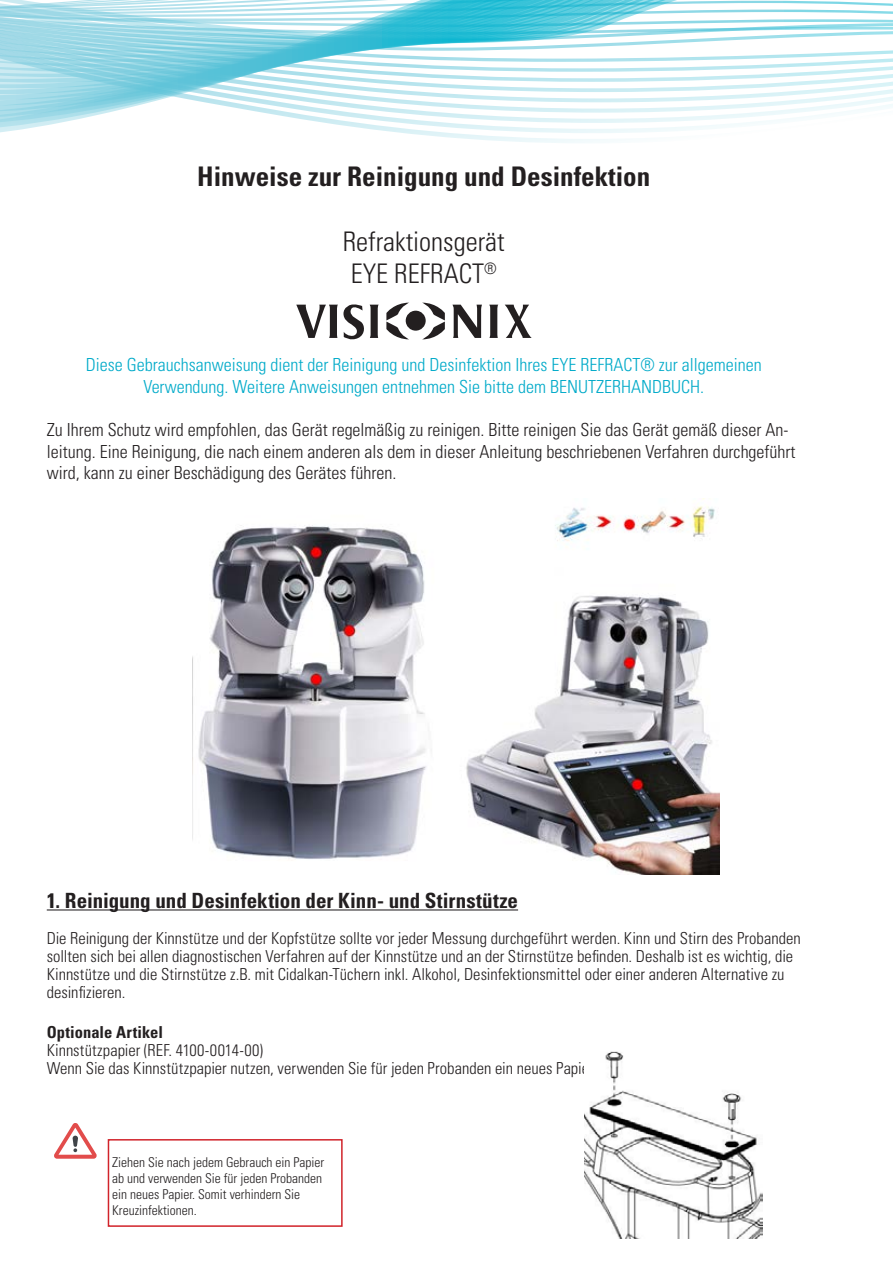
<style>
.page{position:relative;width:893px;height:1263px;background:#fff}
.page>*{position:absolute;margin:0;border:0;box-sizing:border-box;transform-origin:0 0}
.t1{font:700 condensed 27px "Univers LT Std";color:#231f20}
.t2{font:300 condensed 27px "Univers LT Std";color:#231f20}
.t3{font:700 condensed 21px "Univers LT Std";color:#231f20}
.t4{font:300 condensed 18px/21.6px "Univers LT Std";color:#231f20}
.t5{font:300 condensed 18px/21.6px "Univers LT Std";color:#00aac9;text-align:center}
.t6{font:300 condensed 16.5px/18px "Univers LT Std";color:#231f20}
.t7{font:700 condensed 16.5px "Univers LT Std";letter-spacing:.005em;color:#231f20}
.t8{font:300 condensed 13.5px/16.2px "Univers LT Std";color:#231f20}
</style>
<div class="page">
<svg style="left:0;top:0;width:893px;height:137px"></svg>
<hr style="left:47px;top:909px;width:471px;height:1px;background:#231f20">
<div style="left:108px;top:1139px;width:235px;height:88px;border:2px solid #d1232a"></div>
<img style="left:198px;top:498px;width:521px;height:376px">
<svg style="left:54px;top:1123px;width:43px;height:36px"></svg>
<img style="left:585px;top:1051px;width:178px;height:187px">
<svg style="left:489px;top:305px;width:9px;height:33px"></svg>
<svg style="left:296px;top:304px;width:83px;height:36px"></svg>
<div style="left:406px;top:311px;width:20px;height:20px;background:#231f20;border-radius:50%"></div>
<svg style="left:386px;top:303px;width:23px;height:36px"></svg>
<svg style="left:422px;top:303px;width:23px;height:36px"></svg>
<svg style="left:452px;top:305px;width:30px;height:33px"></svg>
<svg style="left:505px;top:305px;width:27px;height:33px"></svg>
<p class="t1" style="left:197px;top:160px;width:455px">Hinweise zur Reinigung und Desinfektion</p>
<p class="t2" style="left:343px;top:225px;width:163px">Refraktionsgerät</p>
<p class="t2" style="left:351px;top:258px;width:148px">EYE REFRACT<sup>®</sup></p>
<p class="t5" style="left:86px;top:354px;width:678px">Diese Gebrauchsanweisung dient der Reinigung und Desinfektion Ihres EYE REFRACT® zur allgemeinen<br>Verwendung. Weitere Anweisungen entnehmen Sie bitte dem BENUTZERHANDBUCH.</p>
<p class="t4" style="left:47px;top:419px;width:750px">Zu Ihrem Schutz wird empfohlen, das Gerät regelmäßig zu reinigen. Bitte reinigen Sie das Gerät gemäß dieser An&shy;leitung. Eine Reinigung, die nach einem anderen als dem in dieser Anleitung beschriebenen Verfahren durchgeführt wird, kann zu einer Beschädigung des Gerätes führen.</p>
<p class="t3" style="left:47px;top:887px;width:473px">1. Reinigung und Desinfektion der Kinn- und Stirnstütze</p>
<p class="t6" style="left:47px;top:929px;width:755px">Die Reinigung der Kinnstütze und der Kopfstütze sollte vor jeder Messung durchgeführt werden. Kinn und Stirn des Probanden sollten sich bei allen diagnostischen Verfahren auf der Kinnstütze und an der Stirnstütze befinden. Deshalb ist es wichtig, die Kinnstütze und die Stirnstütze z.B. mit Cidalkan-Tüchern inkl. Alkohol, Desinfektionsmittel oder einer anderen Alternative zu desinfizieren.</p>
<p class="t7" style="left:47px;top:1021px;width:118px">Optionale Artikel</p>
<p class="t6" style="left:47px;top:1041px;width:218px">Kinnstützpapier (REF. 4100-0014-00)</p>
<p class="t6" style="left:47px;top:1059px;width:551px">Wenn Sie das Kinnstützpapier nutzen, verwenden Sie für jeden Probanden ein neues Papier.</p>
<p class="t8" style="left:112px;top:1154px;width:214px">Ziehen Sie nach jedem Gebrauch ein Papier ab und verwenden Sie für jeden Probanden ein neues Papier. Somit verhindern Sie Kreuzinfektionen.</p>
</div>
